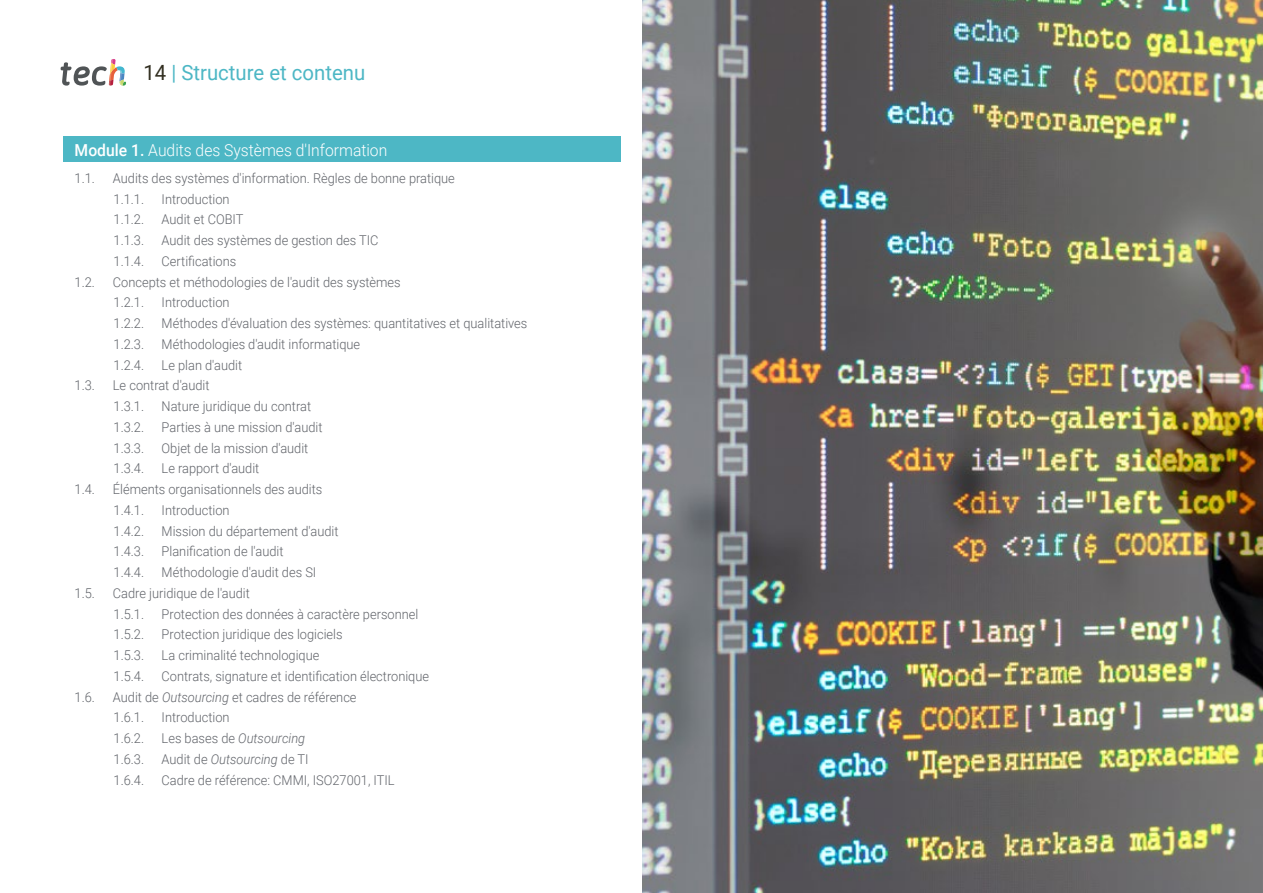
<style>
.page{position:relative;width:1263px;height:893px;background:#fff}
.page>*{position:absolute;margin:0;border:0;box-sizing:border-box;transform-origin:0 0}
.t1{font:21px "Roboto";color:#4db7c5}
.t2{font:300 16.5px "Roboto";color:#fff;scale:.95 1}
.t3{font:300 13.5px/20.7px "Roboto";color:#61646a;scale:.95 1}
.t4{font:italic 300 13.5px "Roboto";color:#61646a;scale:.95 1}
.s1{color:#312e20}
.s2{font-weight:500}
.s3{font-style:italic}
.s4{font-style:normal}
</style>
<div class="page">
<div style="left:64px;top:137px;width:557px;height:25px;background:#4db7c5"></div>
<svg style="left:61px;top:59px;width:65px;height:27px"></svg>
<img style="left:642px;top:0;width:621px;height:893px">
<h1 class="t1" style="left:144px;top:57px;width:223px"><span class="s1">14</span> | Structure et contenu</h1>
<p class="t2" style="left:75px;top:138px;width:331px"><span class="s2">Module 1.</span> Audits des Systèmes d'Information</p>
<p class="t3" style="left:75px;top:167px;width:23px">1.1.</p>
<p class="t3" style="left:113px;top:167px;width:361px">Audits des systèmes d'information. Règles de bonne pratique<br>1.1.1.</p>
<p class="t3" style="left:162px;top:188px;width:73px">Introduction</p>
<p class="t3" style="left:114px;top:209px;width:34px">1.1.2.</p>
<p class="t3" style="left:162px;top:209px;width:88px">Audit et COBIT</p>
<p class="t3" style="left:114px;top:229px;width:34px">1.1.3.</p>
<p class="t3" style="left:162px;top:229px;width:230px">Audit des systèmes de gestion des TIC</p>
<p class="t3" style="left:114px;top:250px;width:34px">1.1.4.</p>
<p class="t3" style="left:162px;top:250px;width:80px">Certifications</p>
<p class="t3" style="left:75px;top:271px;width:23px">1.2.</p>
<p class="t3" style="left:113px;top:271px;width:304px">Concepts et méthodologies de l'audit des systèmes<br>1.2.1.</p>
<p class="t3" style="left:162px;top:292px;width:73px">Introduction</p>
<p class="t3" style="left:114px;top:312px;width:34px">1.2.2.</p>
<p class="t3" style="left:162px;top:312px;width:386px">Méthodes d'évaluation des systèmes: quantitatives et qualitatives</p>
<p class="t3" style="left:114px;top:333px;width:34px">1.2.3.</p>
<p class="t3" style="left:162px;top:333px;width:210px">Méthodologies d'audit informatique</p>
<p class="t3" style="left:114px;top:354px;width:34px">1.2.4.</p>
<p class="t3" style="left:162px;top:354px;width:86px">Le plan d'audit</p>
<p class="t3" style="left:75px;top:375px;width:23px">1.3.</p>
<p class="t3" style="left:113px;top:375px;width:103px">Le contrat d'audit<br>1.3.1.</p>
<p class="t3" style="left:162px;top:395px;width:159px">Nature juridique du contrat</p>
<p class="t3" style="left:114px;top:416px;width:34px">1.3.2.</p>
<p class="t3" style="left:162px;top:416px;width:171px">Parties à une mission d'audit</p>
<p class="t3" style="left:114px;top:437px;width:34px">1.3.3.</p>
<p class="t3" style="left:162px;top:437px;width:156px">Objet de la mission d'audit</p>
<p class="t3" style="left:114px;top:458px;width:34px">1.3.4.</p>
<p class="t3" style="left:162px;top:458px;width:104px">Le rapport d'audit</p>
<p class="t3" style="left:75px;top:478px;width:23px">1.4.</p>
<p class="t3" style="left:113px;top:478px;width:222px">Éléments organisationnels des audits<br>1.4.1.</p>
<p class="t3" style="left:162px;top:499px;width:73px">Introduction</p>
<p class="t3" style="left:114px;top:520px;width:34px">1.4.2.</p>
<p class="t3" style="left:162px;top:520px;width:188px">Mission du département d'audit</p>
<p class="t3" style="left:114px;top:541px;width:34px">1.4.3.</p>
<p class="t3" style="left:162px;top:541px;width:130px">Planification de l'audit</p>
<p class="t3" style="left:114px;top:561px;width:34px">1.4.4.</p>
<p class="t3" style="left:162px;top:561px;width:164px">Méthodologie d'audit des SI</p>
<p class="t3" style="left:75px;top:582px;width:23px">1.5.</p>
<p class="t3" style="left:113px;top:582px;width:146px">Cadre juridique de l'audit<br>1.5.1.</p>
<p class="t3" style="left:162px;top:603px;width:272px">Protection des données à caractère personnel</p>
<p class="t3" style="left:114px;top:624px;width:34px">1.5.2.</p>
<p class="t3" style="left:162px;top:624px;width:192px">Protection juridique des logiciels</p>
<p class="t3" style="left:114px;top:644px;width:34px">1.5.3.</p>
<p class="t3" style="left:162px;top:644px;width:168px">La criminalité technologique</p>
<p class="t3" style="left:114px;top:665px;width:34px">1.5.4.</p>
<p class="t3" style="left:162px;top:665px;width:283px">Contrats, signature et identification électronique</p>
<p class="t3" style="left:75px;top:686px;width:23px">1.6.</p>
<p class="t3" style="left:113px;top:686px;width:258px">Audit de <span class="s3">Outsourcing</span> et cadres de référence<br>1.6.1.</p>
<p class="t3" style="left:162px;top:707px;width:73px">Introduction</p>
<p class="t3" style="left:114px;top:727px;width:34px">1.6.2.</p>
<p class="t4" style="left:162px;top:729px;width:153px"><span class="s4">Les bases de</span> Outsourcing</p>
<p class="t3" style="left:114px;top:748px;width:34px">1.6.3.</p>
<p class="t3" style="left:162px;top:748px;width:156px">Audit de <span class="s3">Outsourcing</span> de TI</p>
<p class="t3" style="left:114px;top:769px;width:34px">1.6.4.</p>
<p class="t3" style="left:162px;top:769px;width:247px">Cadre de référence: CMMI, ISO27001, ITIL</p>
</div>
